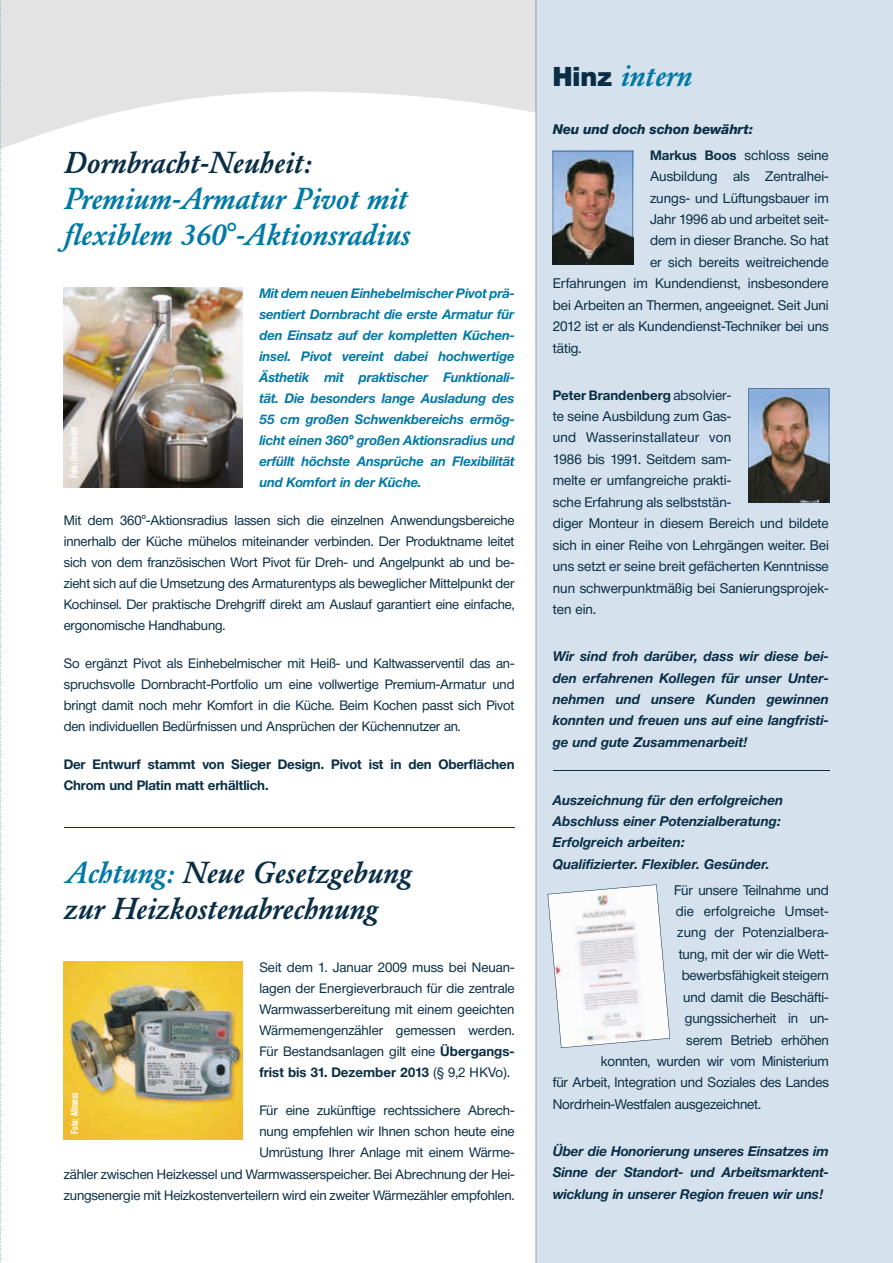
<style>
.page{position:relative;width:893px;height:1263px;background:#fff}
.page>*{position:absolute;margin:0;border:0;box-sizing:border-box;transform-origin:0 0}
.t1{font:italic 500 30px/36px "Garamond BQ";color:#0079a5}
.t2{font:italic 500 30px/36px "Garamond BQ";color:#092e45}
.t3{font:13.8px/21.5px "Neue Helvetica BQ";color:#092e45}
.t4{font:italic 700 13.8px/21.5px "Neue Helvetica BQ";color:#092e45;text-align:justify}
.t5{font:italic 800 13.8px/25.8px "Neue Helvetica BQ";color:#092e45}
.t6{font:13.5px/21px "Neue Helvetica BQ";letter-spacing:-.01em;color:#092e45;text-align:justify}
.t7{font:italic 700 13.5px/21px "Neue Helvetica BQ";letter-spacing:-.01em;color:#0079a5;text-align:justify}
.t8{font:700 13.5px/21px "Neue Helvetica BQ";letter-spacing:-.01em;color:#092e45}
.t9{font:500 10.5px "Helvetica Con BQ";letter-spacing:-.01em;color:#fff}
.s1{color:#092e45}
.s2{color:#0079a5}
.s3{font-weight:700}
.s4{font-family:"Neue Helvetica BQ";font-weight:900;font-style:normal;font-size:27px;color:#092e45}
.s5{font-weight:700;font-style:normal;font-size:13.5px}
.s6{font-weight:400;font-style:normal}
.s7{font-weight:400;font-size:13.8px}
</style>
<div class="page">
<svg style="left:1px;top:0;width:535px;height:298px"></svg>
<div style="left:536px;top:0;width:357px;height:1263px;background:#d5e1ed"></div>
<img style="left:748px;top:388px;width:81px;height:115px">
<hr style="left:553px;top:771px;width:276px;height:1px;background:#092e45">
<hr style="left:64px;top:827px;width:450px;height:1px;background:#092e45">
<svg style="left:547px;top:884px;width:123px;height:164px"></svg>
<img style="left:553px;top:151px;width:80px;height:113px">
<img style="left:64px;top:962px;width:178px;height:177px">
<img style="left:64px;top:287px;width:178px;height:200px">
<svg style="left:0;top:0;width:1px;height:1263px"></svg>
<p class="t1" style="left:64px;top:145px;width:348px"><span class="s1">Dornbracht-Neuheit:<br></span>Premium-Armatur Pivot mit flexiblem 360°-Aktionsradius</p>
<p class="t7" style="left:259px;top:283px;width:257px">Mit dem neuen Einhebelmischer Pivot prä&shy;sentiert Dornbracht die erste Armatur für den Einsatz auf der kompletten Küchen&shy;insel. Pivot vereint dabei hochwertige Ästhetik mit praktischer Funktionali&shy;tät. Die besonders lange Ausladung des 55 cm großen Schwenkbereichs ermög&shy;licht einen 360° großen Aktionsradius und erfüllt höchste Ansprüche an Flexibilität und Komfort in der Küche.</p>
<p class="t6" style="left:64px;top:510px;width:452px">Mit dem 360°-Aktionsradius lassen sich die einzelnen Anwendungsbereiche innerhalb der Küche mühelos miteinander verbinden. Der Produktname leitet sich von dem französischen Wort Pivot für Dreh- und Angelpunkt ab und be&shy;zieht sich auf die Umsetzung des Armaturentyps als beweglicher Mittelpunkt der Kochinsel. Der praktische Drehgriff direkt am Auslauf garantiert eine einfache, ergonomische Handhabung.</p>
<p class="t6" style="left:64px;top:653px;width:452px">So ergänzt Pivot als Einhebelmischer mit Heiß- und Kaltwasserventil das an&shy;spruchsvolle Dornbracht-Portfolio um eine vollwertige Premium-Armatur und bringt damit noch mehr Komfort in die Küche. Beim Kochen passt sich Pivot den individuellen Bedürfnissen und Ansprüchen der Küchennutzer an.</p>
<p class="t8" style="left:64px;top:754px;width:452px">Der Entwurf stammt von Sieger Design. Pivot ist in den Oberflächen<br>Chrom und Platin matt erhältlich.</p>
<p class="t9" style="left:68px;top:478px;width:53px;rotate:-90deg">Foto: Dornbracht</p>
<p class="t2" style="left:64px;top:855px;width:349px"><span class="s2">Achtung:</span> Neue Gesetzgebung zur Heizkostenabrechnung</p>
<p class="t6" style="left:259px;top:957px;width:257px">Seit dem 1. Januar 2009 muss bei Neuan&shy;lagen der Energieverbrauch für die zentrale Warmwasserbereitung mit einem geeichten Wärmemengenzähler gemessen werden.<br>Für Bestandsanlagen gilt eine <span class="s3">Übergangs&shy;frist bis 31. Dezember 2013</span> (§ 9,2 HKVo).</p>
<p class="t6" style="left:64px;top:1100px;width:452px;text-align:right">Für eine zukünftige rechtssichere Abrech-<br>nung empfehlen wir Ihnen schon heute eine<br>Umrüstung Ihrer Anlage mit einem Wärme-<br>zähler zwischen Heizkessel und Warmwasserspeicher. Bei Abrechnung der Hei&shy;zungsenergie mit Heizkostenverteilern wird ein zweiter Wärmezähler empfohlen.</p>
<p class="t9" style="left:69px;top:1133px;width:43px;rotate:-90deg">Foto: Allmess</p>
<p class="t1" style="left:553px;top:58px;width:141px"><span class="s4">Hinz</span> intern</p>
<p class="t5" style="left:650px;top:116px;width:180px;text-indent:-97px">Neu und doch schon bewährt:<br><span class="s5">Markus Boos</span> <span class="s6">schloss seine</span></p>
<p class="t3" style="left:650px;top:165px;width:180px">Ausbildung als Zentralhei-</p>
<p class="t3" style="left:650px;top:187px;width:180px">zungs- und Lüftungsbauer im</p>
<p class="t3" style="left:650px;top:208px;width:180px">Jahr 1996 ab und arbeitet seit-</p>
<p class="t3" style="left:650px;top:230px;width:180px">dem in dieser Branche. So hat</p>
<p class="t3" style="left:650px;top:251px;width:180px">er sich bereits weitreichende</p>
<p class="t3" style="left:553px;top:273px;width:277px">Erfahrungen im Kundendienst, insbesondere</p>
<p class="t3" style="left:553px;top:294px;width:277px">bei Arbeiten an Thermen, angeeignet. Seit Juni</p>
<p class="t3" style="left:553px;top:315px;width:278px">2012 ist er als Kundendienst-Techniker bei uns</p>
<p class="t3" style="left:553px;top:337px;width:30px">tätig.</p>
<p class="t8" style="left:553px;top:384px;width:180px">Peter Brandenberg <span class="s7">absolvier-</span></p>
<p class="t3" style="left:553px;top:405px;width:278px">te seine Ausbildung zum Gas-<br>und Wasserinstallateur von<br>1986 bis 1991. Seitdem sam-<br>melte er umfangreiche prakti-<br>sche Erfahrung als selbststän-<br>diger Monteur in diesem Bereich und bildete sich in einer Reihe von Lehrgängen weiter. Bei uns setzt er seine breit gefächerten Kenntnisse nun schwerpunktmäßig bei Sanierungsprojek&shy;ten ein.</p>
<p class="t4" style="left:553px;top:645px;width:278px">Wir sind froh darüber, dass wir diese bei&shy;den erfahrenen Kollegen für unser Unter&shy;nehmen und unsere Kunden gewinnen konnten und freuen uns auf eine langfristi&shy;ge und gute Zusammenarbeit!</p>
<p class="t4" style="left:553px;top:789px;width:232px;text-align:left">Auszeichnung für den erfolgreichen Abschluss einer Potenzialberatung:<br>Erfolgreich arbeiten:<br>Qualifizierter. Flexibler. Gesünder.</p>
<p class="t3" style="left:674px;top:879px;width:156px">Für unsere Teilnahme und</p>
<p class="t3" style="left:676px;top:900px;width:155px">die erfolgreiche Umset-</p>
<p class="t3" style="left:677px;top:922px;width:153px">zung der Potenzialbera-</p>
<p class="t3" style="left:679px;top:943px;width:152px">tung, mit der wir die Wett-</p>
<p class="t3" style="left:682px;top:965px;width:149px">bewerbsfähigkeit steigern</p>
<p class="t3" style="left:683px;top:986px;width:147px">und damit die Beschäfti-</p>
<p class="t3" style="left:685px;top:1007px;width:145px">gungssicherheit in un-</p>
<p class="t3" style="left:686px;top:1029px;width:144px">serem Betrieb erhöhen</p>
<p class="t3" style="left:601px;top:1050px;width:229px">konnten, wurden wir vom Ministerium</p>
<p class="t3" style="left:553px;top:1072px;width:278px">für Arbeit, Integration und Soziales des Landes</p>
<p class="t3" style="left:553px;top:1093px;width:210px">Nordrhein-Westfalen ausgezeichnet.</p>
<p class="t4" style="left:553px;top:1140px;width:278px">Über die Honorierung unseres Einsatzes im Sinne der Standort- und Arbeitsmarktent&shy;wicklung in unserer Region freuen wir uns!</p>
</div>
